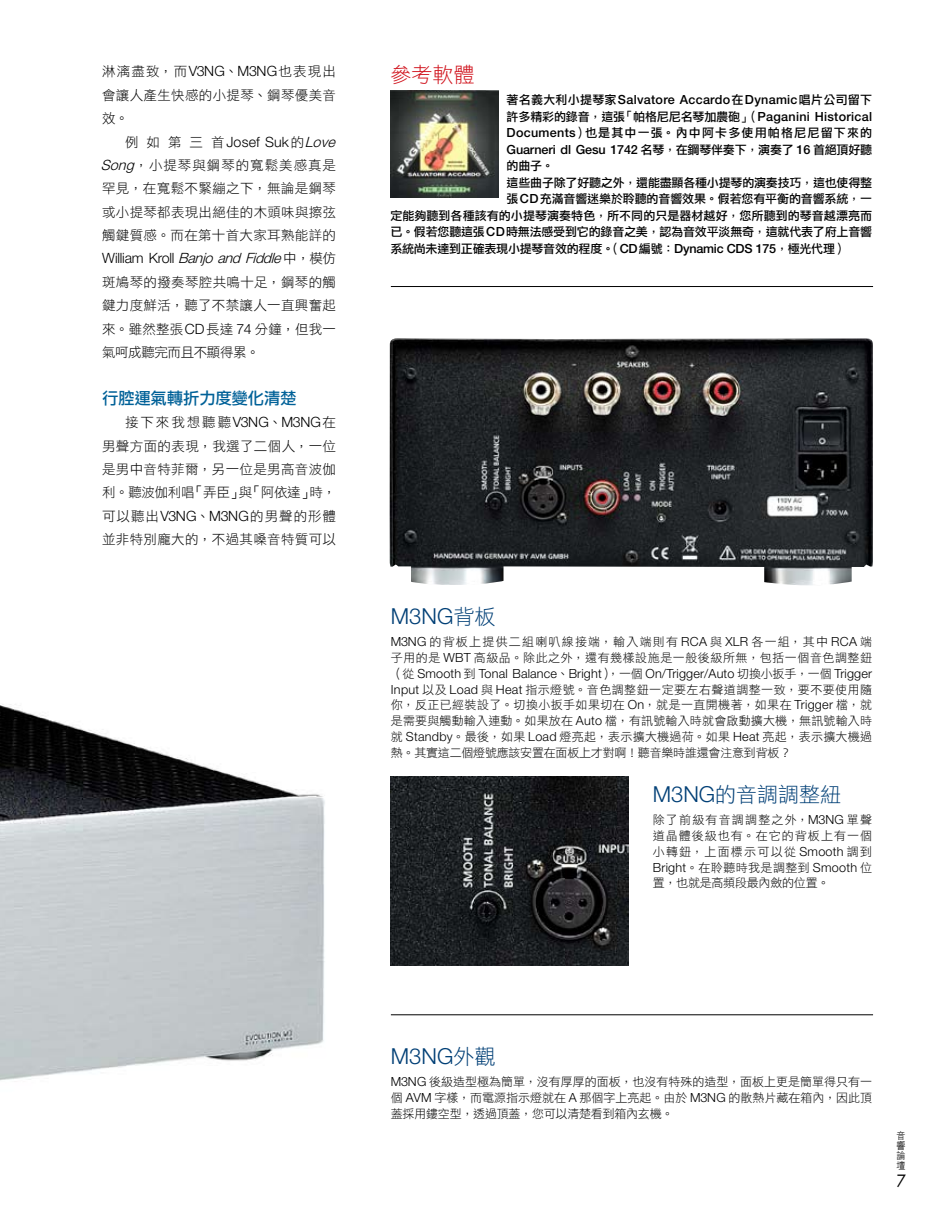
<style>
.page{position:relative;width:936px;height:1212px;background:#fff}
.page>*{position:absolute;margin:0;border:0;box-sizing:border-box;transform-origin:0 0}
.t1{font:300 22.05px "Helvetica Neue";color:#003f76}
.t2{font:21px "DF Li Hei Std W3";color:#003f76}
.t3{font:21px "DF Li Hei Std W3";color:#d0111b}
.t4{font:16.5px "DF Li Hei Std W5";letter-spacing:-.02em;color:#006198}
.t5{font:italic 300 14.1px "Helvetica Neue";color:#000}
.t6{font:300 14.1px "Helvetica Neue";letter-spacing:.015em;color:#000}
.t7{font:13.5px/23.4px "DF Li Hei Std W3";letter-spacing:.025em;color:#000;text-align:justify}
.t8{font:300 12.6px "Helvetica Neue";letter-spacing:.015em;color:#000}
.t9{font:500 12.6px "Helvetica Neue";letter-spacing:.025em;color:#000}
.t10{font:500 12.6px "Helvetica Neue";letter-spacing:-.015em;color:#000}
.t11{font:12px/15.8px "DF Li Hei Std W3";letter-spacing:.02em;color:#000;text-align:justify}
.t12{font:12px "DF Li Hei Std W5";letter-spacing:-.015em;color:#000}
.t13{font:12px/15.8px "DF Li Hei Std W3";letter-spacing:.045em;color:#000}
.t14{font:12px/16.5px "DF Li Hei Std W5";letter-spacing:.095em;color:#000}
.t15{font:12px "DF Li Hei Std W5";letter-spacing:.005em;color:#000}
.t16{font:12px "DF Li Hei Std W3";letter-spacing:-.02em;color:#000}
.t17{font:9.9px/10.2px "DF Hei Lt HK BF";color:#000;text-align:justify;scale:.91 1}
.s1{font-family:"Helvetica Neue";font-weight:300;font-size:14.1px}
.s2{font-family:"DF Li Hei Std W3";font-weight:400;font-size:13.5px}
.s3{font-style:italic}
.s4{font-family:"Helvetica Neue";font-weight:300;font-style:italic;font-size:14.1px}
.s5{font-style:normal}
.s6{font-family:"DF Li Hei Std W3";font-weight:400;font-style:normal;font-size:13.5px}
.s7{font-family:"DF Li Hei Std W5";font-weight:400;font-size:12px}
.s8{font-family:"Helvetica Neue";font-weight:500;font-size:12.6px}
.s9{font-family:"DF Li Hei Std W3";font-weight:400;font-size:21px}
.s10{font-family:"Helvetica Neue";font-weight:300;font-size:12.6px}
.s11{font-family:"DF Li Hei Std W3";font-weight:400;font-size:12px}
.s12{font-family:"Helvetica Neue";font-weight:300;font-size:22.05px}
</style>
<div class="page">
<img style="left:389px;top:338px;width:483px;height:247px">
<img style="left:0;top:704px;width:325px;height:377px">
<img style="left:390px;top:91px;width:108px;height:107px">
<hr style="left:391px;top:286px;width:482px;height:1px;background:#000">
<img style="left:391px;top:777px;width:237px;height:188px">
<hr style="left:391px;top:1014px;width:482px;height:1px;background:#000">
<p class="t7" style="left:102px;top:60px;width:235px">淋漓盡致，而<span class="s1">V3NG</span>、<span class="s1">M3NG</span>也表現出會讓人產生快感的小提琴、鋼琴優美音效。</p>
<p class="t6" style="left:125px;top:133px;width:216px"><span class="s2">例如第三首</span>Josef Suk<span class="s2">的</span><span class="s3">Love</span></p>
<p class="t7" style="left:101px;top:153px;width:237px"><span class="s4">Song</span>，小提琴與鋼琴的寬鬆美感真是罕見，在寬鬆不緊繃之下，無論是鋼琴或小提琴都表現出絕佳的木頭味與擦弦觸鍵質感。而在第十首大家耳熟能詳的</p>
<p class="t5" style="left:102px;top:250px;width:235px"><span class="s5">William Kroll</span> BanjoandFiddle<span class="s6">中，模仿</span></p>
<p class="t7" style="left:102px;top:270px;width:235px">斑鳩琴的撥奏琴腔共鳴十足，鋼琴的觸鍵力度鮮活，聽了不禁讓人一直興奮起來。雖然整張<span class="s1">CD</span>長達 <span class="s1">74</span> 分鐘，但我一氣呵成聽完而且不顯得累。</p>
<h3 class="t4" style="left:102px;top:389px;width:196px">行腔運氣轉折力度變化清楚</h3>
<p class="t7" style="left:102px;top:410px;width:235px;text-indent:23px">接下來我想聽聽<span class="s1">V3NG</span>、<span class="s1">M3NG</span>在男聲方面的表現，我選了二個人，一位是男中音特菲爾，另一位是男高音波伽利。聽波伽利唱「弄臣」與「阿依達」時，可以聽出<span class="s1">V3NG</span>、<span class="s1">M3NG</span>的男聲的形體並非特別龐大的，不過其嗓音特質可以</p>
<h2 class="t3" style="left:390px;top:63px;width:85px">參考軟體</h2>
<p class="t9" style="left:506px;top:92px;width:367px"><span class="s7">著名義大利小提琴家</span>Salvatore Accardo<span class="s7">在</span>Dynamic<span class="s7">唱片公司留下</span></p>
<p class="t14" style="left:506px;top:108px;width:367px">許多精彩的錄音，這張「帕格尼尼名琴加農砲」（<span class="s8">Paganini Historical<br>Documents</span>）也是其中一張。內中阿卡多使用帕格尼尼留下來的</p>
<p class="t10" style="left:506px;top:142px;width:367px">Guarneri dl Gesu 1742 <span class="s7">名琴，在鋼琴伴奏下，演奏了</span> 16 <span class="s7">首絕頂好聽</span></p>
<p class="t12" style="left:506px;top:159px;width:49px">的曲子。</p>
<p class="t12" style="left:506px;top:176px;width:367px">這些曲子除了好聽之外，還能盡顯各種小提琴的演奏技巧，這也使得整</p>
<p class="t12" style="left:506px;top:192px;width:367px">張<span class="s8">CD</span>充滿音響迷樂於聆聽的音響效果。假若您有平衡的音響系統，一</p>
<p class="t15" style="left:390px;top:209px;width:483px">定能夠聽到各種該有的小提琴演奏特色，所不同的只是器材越好，您所聽到的琴音越漂亮而</p>
<p class="t12" style="left:390px;top:225px;width:483px">已。假若您聽這張<span class="s8">CD</span>時無法感受到它的錄音之美，認為音效平淡無奇，這就代表了府上音響</p>
<p class="t12" style="left:390px;top:242px;width:458px">系統尚未達到正確表現小提琴音效的程度。（<span class="s8">CD</span>編號：<span class="s8">Dynamic CDS 175</span>，極光代理）</p>
<h1 class="t1" style="left:391px;top:603px;width:106px">M3NG<span class="s9">背板</span></h1>
<p class="t13" style="left:391px;top:634px;width:483px"><span class="s10">M3NG</span> 的背板上提供二組喇叭線接端，輸入端則有 <span class="s10">RCA</span> 與 <span class="s10">XLR</span> 各一組，其中 <span class="s10">RCA</span> 端子用的是 <span class="s10">WBT</span> 高級品。除此之外，還有幾樣設施是一般後級所無，包括一個音色調整鈕</p>
<p class="t8" style="left:391px;top:666px;width:483px"><span class="s11">（從</span> Smooth <span class="s11">到</span> Tonal Balance<span class="s11">、</span>Bright<span class="s11">），一個</span> On/Trigger/Auto <span class="s11">切換小扳手，一個</span> Trigger</p>
<p class="t11" style="left:391px;top:681px;width:483px"><span class="s10">Input</span> 以及 <span class="s10">Load</span> 與 <span class="s10">Heat</span> 指示燈號。音色調整鈕一定要左右聲道調整一致，要不要使用隨你，反正已經裝設了。切換小扳手如果切在 <span class="s10">On</span>，就是一直開機著，如果在 <span class="s10">Trigger</span> 檔，就是需要與觸動輸入連動。如果放在 <span class="s10">Auto</span> 檔，有訊號輸入時就會啟動擴大機，無訊號輸入時就 <span class="s10">Standby</span>。最後，如果 <span class="s10">Load</span> 燈亮起，表示擴大機過荷。如果 <span class="s10">Heat</span> 亮起，表示擴大機過熱。其實這二個燈號應該安置在面板上才對啊！聽音樂時誰還會注意到背板？</p>
<h2 class="t2" style="left:652px;top:783px;width:190px"><span class="s12">M3NG</span>的音調調整紐</h2>
<p class="t11" style="left:652px;top:812px;width:221px">除了前級有音調調整之外，<span class="s10">M3NG</span> 單聲道晶體後級也有。在它的背板上有一個小轉鈕，上面標示可以從 <span class="s10">Smooth</span> 調到</p>
<p class="t8" style="left:652px;top:859px;width:221px">Bright<span class="s11">。在聆聽時我是調整到</span> Smooth <span class="s11">位</span></p>
<p class="t16" style="left:652px;top:876px;width:178px">置，也就是高頻段最內斂的位置。</p>
<h1 class="t1" style="left:391px;top:1043px;width:106px">M3NG<span class="s9">外觀</span></h1>
<p class="t11" style="left:391px;top:1074px;width:483px"><span class="s10">M3NG</span> 後級造型極為簡單，沒有厚厚的面板，也沒有特殊的造型，面板上更是簡單得只有一個 <span class="s10">AVM</span> 字樣，而電源指示燈就在 <span class="s10">A</span> 那個字上亮起。由於 <span class="s10">M3NG</span> 的散熱片藏在箱內，因此頂蓋採用鏤空型，透過頂蓋，您可以清楚看到箱內玄機。</p>
<p class="t17" style="left:896px;top:1130px;width:11px">音響論壇</p>
</div>
